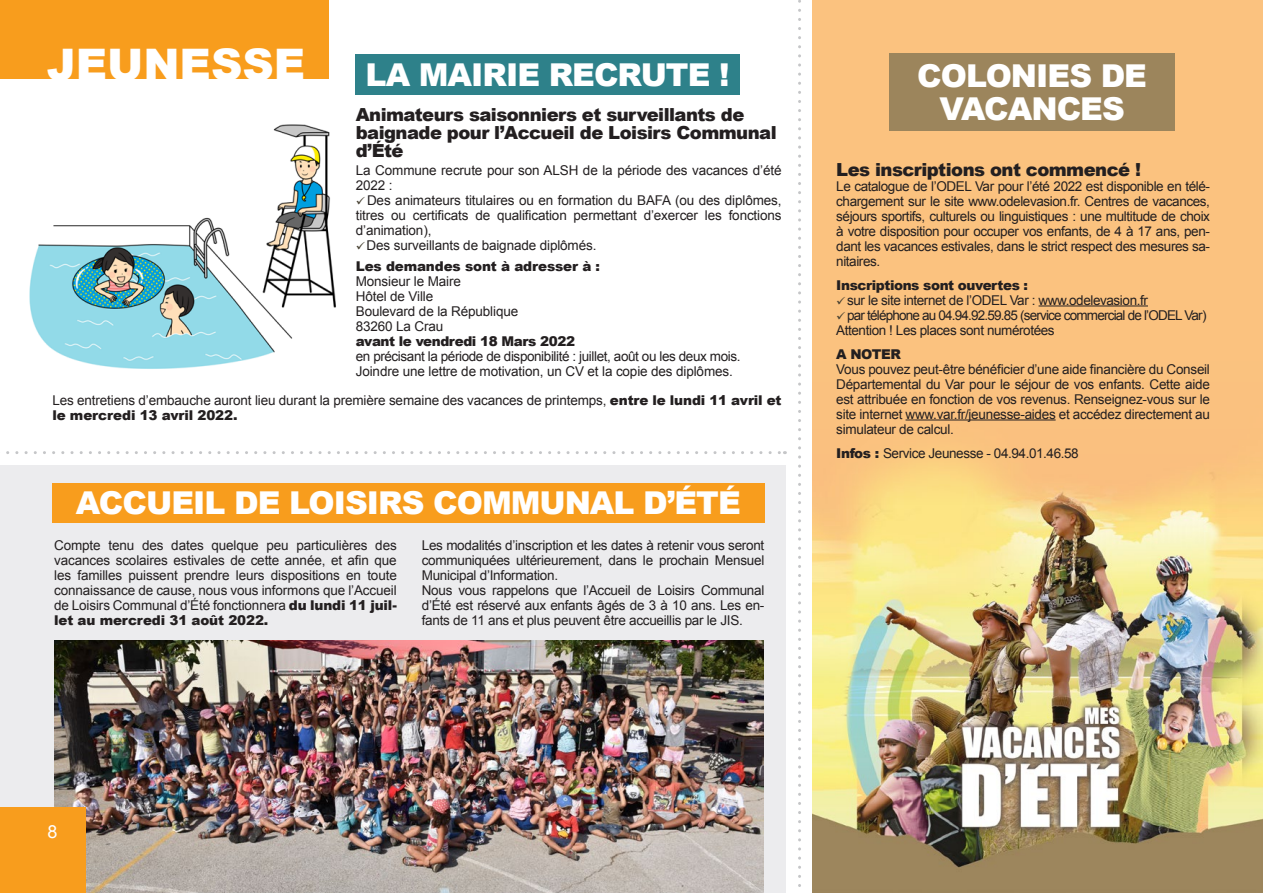
<style>
.page{position:relative;width:1263px;height:893px;background:#fff}
.page>*{position:absolute;margin:0;border:0;box-sizing:border-box;transform-origin:0 0}
.t1{font:900 43.5px "Arial";color:#fff}
.t2{font:900 31.5px/33px "Arial";letter-spacing:-.03em;color:#fff;text-align:center}
.t3{font:900 18px/18px "Arial";letter-spacing:-.03em;color:#231f20}
.t4{font:18px "Arial";color:#fff}
.t5{font:13.5px/15px "Arial";letter-spacing:-.02em;color:#231f20}
.t6{font:13.5px/15px "Arial";letter-spacing:-.06em;color:#231f20}
.t7{font:900 13.5px "Arial";letter-spacing:-.03em;color:#231f20}
.s1{color:#464031}
.s2{font-weight:900}
</style>
<div class="page">
<div style="left:0;top:465px;width:786px;height:428px;background:#ececee"></div>
<img style="left:54px;top:640px;width:710px;height:253px">
<div style="left:812px;top:0;width:451px;height:893px;background:#fbc27f"></div>
<div style="left:0;top:0;width:328px;height:79px;background:#f89d1d"></div>
<div style="left:0;top:807px;width:86px;height:86px;background:#f89d1d"></div>
<div style="left:52px;top:483px;width:712px;height:39px;background:#f89d1d"></div>
<div style="left:355px;top:54px;width:385px;height:41px;background:#2e818a"></div>
<div style="left:889px;top:53px;width:286px;height:78px;background:#9c855c"></div>
<svg style="left:798px;top:0;width:3px;height:887px"></svg>
<svg style="left:6px;top:451px;width:779px;height:3px"></svg>
<img style="left:812px;top:420px;width:451px;height:473px">
<img style="left:29px;top:124px;width:307px;height:245px">
<hr style="left:1038px;top:305px;width:110px;height:1px;background:#231f20">
<hr style="left:905px;top:419px;width:151px;height:1px;background:#231f20">
<h1 class="t1" style="left:47px;top:33px;width:260px">JEUNESSE</h1>
<h2 class="t2" style="left:366px;top:57px;width:365px">LA MAIRIE RECRUTE !</h2>
<h2 class="t2" style="left:917px;top:58px;width:231px">COLONIES DE<br>VACANCES</h2>
<h3 class="t3" style="left:356px;top:105px;width:422px">Animateurs saisonniers et surveillants de baignade pour l’Accueil de Loisirs Communal d’Été</h3>
<p class="t5" style="left:356px;top:163px;width:427px">La Commune recrute pour son ALSH de la période des vacances d’été<br>2022 :</p>
<p class="t5" style="left:356px;top:193px;width:427px;text-align:justify"><span class="s1">✓</span> Des animateurs titulaires ou en formation du BAFA (ou des diplômes, titres ou certificats de qualification permettant d’exercer les fonctions d’animation),</p>
<p class="t5" style="left:356px;top:235px;width:246px;line-height:21px"><span class="s1">✓</span>Des surveillants de baignade diplômés.<br><span class="s2">Les demandes sont à adresser à :</span></p>
<p class="t5" style="left:356px;top:274px;width:164px">Monsieur le Maire<br>Hôtel de Ville<br>Boulevard de la République<br>83260 La Crau</p>
<p class="t7" style="left:356px;top:331px;width:221px">avant le vendredi 18 Mars 2022</p>
<p class="t5" style="left:356px;top:349px;width:386px">en précisant la période de disponibilité : juillet, août ou les deux mois.<br>Joindre une lettre de motivation, un CV et la copie des diplômes.</p>
<h3 class="t3" style="left:836px;top:160px;width:306px">Les inscriptions ont commencé !</h3>
<p class="t5" style="left:836px;top:178px;width:375px;text-align:justify">Le catalogue de l’ODEL Var pour l’été 2022 est disponible en télé&shy;chargement sur le site www.odelevasion.fr. Centres de vacances, séjours sportifs, culturels ou linguistiques : une multitude de choix à votre disposition pour occuper vos enfants, de 4 à 17 ans, pen&shy;dant les vacances estivales, dans le strict respect des mesures sa&shy;nitaires.</p>
<p class="t7" style="left:836px;top:275px;width:193px">Inscriptions sont ouvertes :</p>
<p class="t5" style="left:836px;top:292px;width:313px"><span class="s1">✓</span>sur le site internet de l’ODEL Var : www.odelevasion.fr</p>
<p class="t6" style="left:836px;top:307px;width:372px"><span class="s1">✓</span> par téléphone au 04.94.92.59.85 (service commercial de l’ODEL Var)<br>Attention ! Les places sont numérotées</p>
<p class="t7" style="left:836px;top:344px;width:66px">A NOTER</p>
<p class="t5" style="left:836px;top:361px;width:375px;text-align:justify">Vous pouvez peut-être bénéficier d’une aide financière du Conseil Départemental du Var pour le séjour de vos enfants. Cette aide est attribuée en fonction de vos revenus. Renseignez-vous sur le site internet www.var.fr/jeunesse-aides et accédez directement au simulateur de calcul.</p>
<p class="t5" style="left:836px;top:445px;width:244px"><span class="s2">Infos :</span> Service Jeunesse - 04.94.01.46.58</p>
<p class="t5" style="left:52px;top:393px;width:731px">Les entretiens d’embauche auront lieu durant la première semaine des vacances de printemps, <span class="s2">entre le lundi 11 avril et le mercredi 13 avril 2022.</span></p>
<h2 class="t2" style="left:76px;top:485px;width:666px">ACCUEIL DE LOISIRS COMMUNAL D’ÉTÉ</h2>
<p class="t5" style="left:54px;top:538px;width:344px;text-align:justify">Compte tenu des dates quelque peu particulières des vacances scolaires estivales de cette année, et afin que les familles puissent prendre leurs dispositions en toute connaissance de cause, nous vous informons que l’Accueil de Loisirs Communal d’Été fonctionnera <span class="s2">du lundi 11 juil&shy;let au mercredi 31 août 2022.</span></p>
<p class="t5" style="left:422px;top:538px;width:344px">Les modalités d’inscription et les dates à retenir vous seront communiquées ultérieurement, dans le prochain Mensuel Municipal d’Information.<br>Nous vous rappelons que l’Accueil de Loisirs Communal d’Été est réservé aux enfants âgés de 3 à 10 ans. Les en&shy;fants de 11 ans et plus peuvent être accueillis par le JIS.</p>
<h3 class="t4" style="left:47px;top:820px;width:12px">8</h3>
</div>
